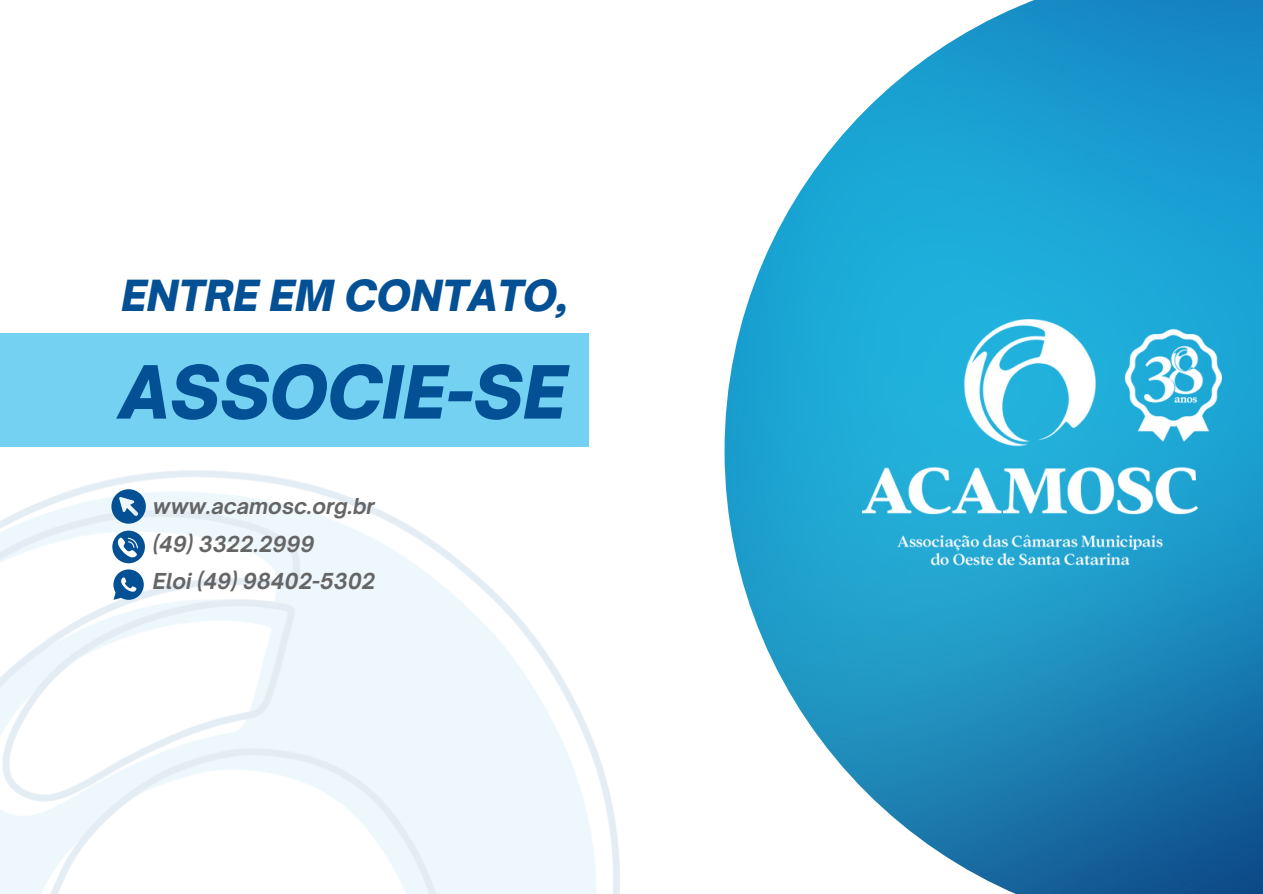
<style>
.page{position:relative;width:1263px;height:894px;background:#fff}
.page>*{position:absolute;margin:0;border:0;box-sizing:border-box;transform-origin:0 0}
.t1{font:italic 900 70.05px "Open Sauce One";color:#035095}
.t2{font:italic 900 41.1px "Open Sauce One";color:#035095}
.t3{font:italic 700 21px "Open Sauce One";color:#656565}
</style>
<div class="page">
<svg style="left:725px;top:0;width:538px;height:893px"></svg>
<img style="left:862px;top:320px;width:359px;height:250px">
<img style="left:0;top:433px;width:725px;height:460px">
<div style="left:0;top:333px;width:589px;height:114px;background:#75d1f2"></div>
<svg style="left:111px;top:488px;width:36px;height:36px"></svg>
<svg style="left:112px;top:530px;width:33px;height:33px"></svg>
<svg style="left:113px;top:569px;width:31px;height:30px"></svg>
<p class="t2" style="left:121px;top:269px;width:449px">ENTRE EM CONTATO,</p>
<p class="t1" style="left:119px;top:348px;width:449px">ASSOCIE-SE</p>
<p class="t3" style="left:153px;top:493px;width:223px">www.acamosc.org.br</p>
<p class="t3" style="left:153px;top:530px;width:163px">(49) 3322.2999</p>
<p class="t3" style="left:153px;top:568px;width:224px">Eloi (49) 98402-5302</p>
</div>
